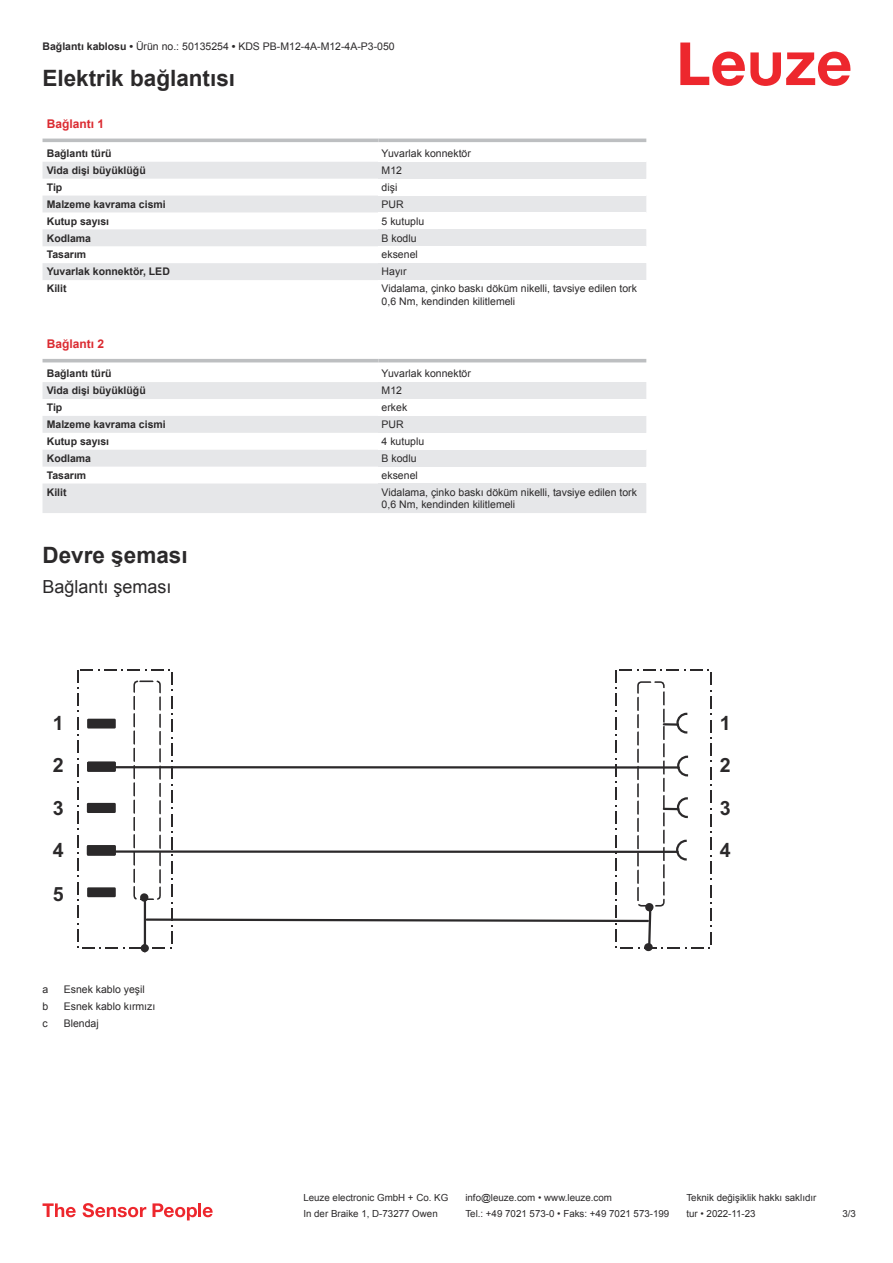
<style>
.page{position:relative;width:893px;height:1263px;background:#fff}
.page>*{position:absolute;margin:0;border:0;box-sizing:border-box;transform-origin:0 0}
.t1{font:700 22.5px "Arial";color:#2b292a}
.t2{font:700 19.65px "Arial";color:#2b292a}
.t3{font:18px "Arial";color:#2b292a}
.t4{font:700 12px "Arial";color:#db2a30}
.t5{font:10.5px/12.6px "Arial";color:#2b292a}
.t6{font:700 10.5px "Arial";color:#2b292a}
.t7{font:9.75px "Arial";color:#2b292a}
.s1{font-weight:700}
</style>
<div class="page">
<svg style="left:680px;top:43px;width:170px;height:43px"></svg>
<svg style="left:43px;top:138px;width:603px;height:1px"></svg>
<svg style="left:43px;top:162px;width:335px;height:118px;fill:#e6e7e9"></svg>
<hr style="left:43px;top:139px;width:335px;height:3px;background:#bdbfc1">
<hr style="left:378px;top:139px;width:268px;height:3px;background:#bdbfc1">
<div style="left:378px;top:162px;width:268px;height:17px;background:#e6e7e9"></div>
<div style="left:378px;top:196px;width:268px;height:16px;background:#e6e7e9"></div>
<div style="left:378px;top:229px;width:268px;height:17px;background:#e6e7e9"></div>
<div style="left:378px;top:263px;width:268px;height:17px;background:#e6e7e9"></div>
<svg style="left:43px;top:362px;width:603px;height:1px"></svg>
<svg style="left:43px;top:382px;width:335px;height:131px;fill:#e6e7e9"></svg>
<hr style="left:43px;top:359px;width:335px;height:3px;background:#bdbfc1">
<hr style="left:378px;top:359px;width:268px;height:3px;background:#bdbfc1">
<div style="left:378px;top:382px;width:268px;height:17px;background:#e6e7e9"></div>
<div style="left:378px;top:416px;width:268px;height:17px;background:#e6e7e9"></div>
<div style="left:378px;top:450px;width:268px;height:17px;background:#e6e7e9"></div>
<div style="left:378px;top:483px;width:268px;height:30px;background:#e6e7e9"></div>
<svg style="left:43px;top:1203px;width:33px;height:14px"></svg>
<svg style="left:83px;top:1203px;width:63px;height:14px"></svg>
<svg style="left:153px;top:1203px;width:44px;height:17px"></svg>
<hr style="left:198px;top:1203px;width:3px;height:14px;background:#ed272d">
<svg style="left:203px;top:1207px;width:10px;height:10px"></svg>
<svg style="left:77px;top:669px;width:635px;height:284px"></svg>
<p class="t5" style="left:43px;top:41px;width:354px"><span class="s1">Bağlantı kablosu •</span> Ürün no.: 50135254 <span class="s1">•</span> KDS PB-M12-4A-M12-4A-P3-050</p>
<h1 class="t1" style="left:43px;top:63px;width:194px">Elektrik bağlantısı</h1>
<p class="t4" style="left:47px;top:115px;width:59px">Bağlantı 1</p>
<p class="t6" style="left:47px;top:146px;width:66px">Bağlantı türü</p>
<p class="t5" style="left:382px;top:147px;width:91px">Yuvarlak konnektör</p>
<p class="t6" style="left:47px;top:163px;width:101px">Vida dişi büyüklüğü</p>
<p class="t5" style="left:382px;top:165px;width:22px">M12</p>
<p class="t6" style="left:47px;top:183px;width:17px">Tip</p>
<p class="t5" style="left:382px;top:181px;width:17px">dişi</p>
<p class="t6" style="left:47px;top:197px;width:121px">Malzeme kavrama cismi</p>
<p class="t5" style="left:382px;top:198px;width:24px">PUR</p>
<p class="t6" style="left:47px;top:214px;width:64px">Kutup sayısı</p>
<p class="t5" style="left:382px;top:216px;width:44px">5 kutuplu</p>
<p class="t6" style="left:47px;top:230px;width:46px">Kodlama</p>
<p class="t5" style="left:382px;top:232px;width:37px">B kodlu</p>
<p class="t6" style="left:47px;top:247px;width:41px">Tasarım</p>
<p class="t5" style="left:382px;top:248px;width:38px">eksenel</p>
<p class="t6" style="left:47px;top:264px;width:125px">Yuvarlak konnektör, LED</p>
<p class="t5" style="left:382px;top:265px;width:27px">Hayır</p>
<p class="t6" style="left:47px;top:281px;width:21px">Kilit</p>
<p class="t5" style="left:382px;top:282px;width:257px">Vidalama, çinko baskı döküm nikelli, tavsiye edilen tork<br>0,6 Nm, kendinden kilitlemeli</p>
<p class="t4" style="left:47px;top:335px;width:59px">Bağlantı 2</p>
<p class="t6" style="left:47px;top:366px;width:66px">Bağlantı türü</p>
<p class="t5" style="left:382px;top:367px;width:91px">Yuvarlak konnektör</p>
<p class="t6" style="left:47px;top:383px;width:101px">Vida dişi büyüklüğü</p>
<p class="t5" style="left:382px;top:385px;width:22px">M12</p>
<p class="t6" style="left:47px;top:404px;width:17px">Tip</p>
<p class="t5" style="left:382px;top:402px;width:27px">erkek</p>
<p class="t6" style="left:47px;top:417px;width:121px">Malzeme kavrama cismi</p>
<p class="t5" style="left:382px;top:418px;width:24px">PUR</p>
<p class="t6" style="left:47px;top:434px;width:64px">Kutup sayısı</p>
<p class="t5" style="left:382px;top:436px;width:44px">4 kutuplu</p>
<p class="t6" style="left:47px;top:451px;width:46px">Kodlama</p>
<p class="t5" style="left:382px;top:453px;width:37px">B kodlu</p>
<p class="t6" style="left:47px;top:468px;width:41px">Tasarım</p>
<p class="t5" style="left:382px;top:469px;width:38px">eksenel</p>
<p class="t6" style="left:47px;top:485px;width:21px">Kilit</p>
<p class="t5" style="left:382px;top:486px;width:257px">Vidalama, çinko baskı döküm nikelli, tavsiye edilen tork<br>0,6 Nm, kendinden kilitlemeli</p>
<h1 class="t1" style="left:43px;top:539px;width:147px">Devre şeması</h1>
<h3 class="t3" style="left:43px;top:574px;width:131px">Bağlantı şeması</h3>
<h2 class="t2" style="left:53px;top:712px;width:12px">1</h2>
<h2 class="t2" style="left:720px;top:712px;width:12px">1</h2>
<h2 class="t2" style="left:53px;top:753px;width:12px">2</h2>
<h2 class="t2" style="left:720px;top:753px;width:12px">2</h2>
<h2 class="t2" style="left:53px;top:797px;width:12px">3</h2>
<h2 class="t2" style="left:720px;top:797px;width:12px">3</h2>
<h2 class="t2" style="left:53px;top:839px;width:12px">4</h2>
<h2 class="t2" style="left:720px;top:839px;width:12px">4</h2>
<h2 class="t2" style="left:53px;top:882px;width:12px">5</h2>
<p class="t5" style="left:43px;top:983px;width:7px">a</p>
<p class="t5" style="left:64px;top:982px;width:83px">Esnek kablo yeşil</p>
<p class="t5" style="left:43px;top:1000px;width:7px">b</p>
<p class="t5" style="left:64px;top:999px;width:93px">Esnek kablo kırmızı</p>
<p class="t5" style="left:43px;top:1017px;width:7px">c</p>
<p class="t5" style="left:64px;top:1016px;width:37px">Blendaj</p>
<p class="t7" style="left:303px;top:1191px;width:146px">Leuze electronic GmbH + Co. KG</p>
<p class="t7" style="left:465px;top:1191px;width:148px">info@leuze.com • www.leuze.com</p>
<p class="t7" style="left:686px;top:1191px;width:132px">Teknik değişiklik hakkı saklıdır</p>
<p class="t7" style="left:303px;top:1207px;width:136px">In der Braike 1, D-73277 Owen</p>
<p class="t7" style="left:465px;top:1207px;width:205px">Tel.: +49 7021 573-0 • Faks: +49 7021 573-199</p>
<p class="t7" style="left:686px;top:1207px;width:71px">tur • 2022-11-23</p>
<p class="t7" style="left:842px;top:1210px;width:15px">3 /3</p>
</div>
